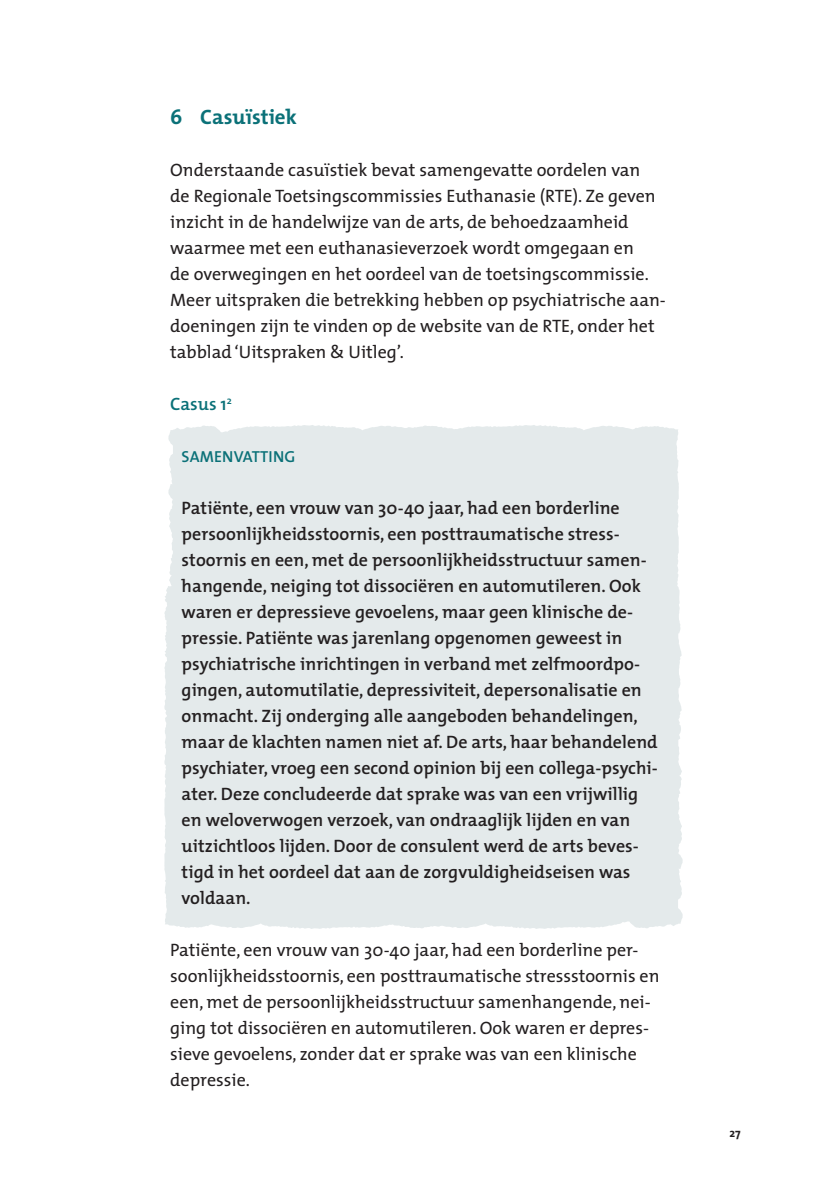
<style>
.page{position:relative;width:840px;height:1191px;background:#fff}
.page>*{position:absolute;margin:0;border:0;box-sizing:border-box;transform-origin:0 0}
.t1{font:700 21px "The Mix";color:#0b7178}
.t2{font:600 18px/26px "The Mix";letter-spacing:.005em;color:#231f20}
.t3{font:18px/26px "The Mix";color:#231f20}
.t4{font:600 18px "The Mix";color:#0b7178}
.t5{font:600 16px "The Mix";letter-spacing:.01em;color:#0b7178}
.t6{font:700 12px "The Mix";color:#231f20}
</style>
<div class="page">
<div style="left:165px;top:874px;width:224px;height:55px;background:#e4eaeb"></div>
<div style="left:389px;top:874px;width:293px;height:55px;background:#e4eaeb"></div>
<div style="left:164px;top:588px;width:225px;height:286px;background:#e4eaeb"></div>
<div style="left:389px;top:587px;width:293px;height:287px;background:#e4eaeb"></div>
<div style="left:457px;top:425px;width:221px;height:54px;background:#e4eaeb"></div>
<div style="left:168px;top:425px;width:289px;height:54px;background:#e4eaeb"></div>
<div style="left:457px;top:479px;width:221px;height:285px;background:#e4eaeb"></div>
<div style="left:168px;top:479px;width:289px;height:285px;background:#e4eaeb"></div>
<p class="t1" style="left:170px;top:99px;width:128px">6 Casuïstiek</p>
<p class="t3" style="left:170px;top:156px;width:497px">Onderstaande casuïstiek bevat samengevatte oordelen van<br>de Regionale Toetsingscommissies Euthanasie (RTE). Ze geven inzicht in de handelwijze van de arts, de behoedzaamheid waarmee met een euthanasieverzoek wordt omgegaan en<br>de overwegingen en het oordeel van de toetsingscommissie.<br>Meer uitspraken die betrekking hebben op psychiatrische aan&shy;doeningen zijn te vinden op de website van de RTE, onder het tabblad ‘Uitspraken &amp; Uitleg’.</p>
<p class="t4" style="left:170px;top:389px;width:63px">Casus 1<sup>2</sup></p>
<p class="t5" style="left:181px;top:443px;width:115px">SAMENVATTING</p>
<p class="t2" style="left:181px;top:494px;width:477px">Patiënte, een vrouw van 30-40 jaar, had een borderline persoonlijkheidsstoornis, een posttraumatische stress&shy;stoornis en een, met de persoonlijkheidsstructuur samen&shy;hangende, neiging tot dissociëren en automutileren. Ook waren er depressieve gevoelens, maar geen klinische de&shy;pressie. Patiënte was jarenlang opgenomen geweest in psychiatrische inrichtingen in verband met zelfmoordpo&shy;gingen, automutilatie, depressiviteit, depersonalisatie en onmacht. Zij onderging alle aangeboden behandelingen, maar de klachten namen niet af. De arts, haar behandelend psychiater, vroeg een second opinion bij een collega-psychi&shy;ater. Deze concludeerde dat sprake was van een vrijwillig en weloverwogen verzoek, van ondraaglijk lijden en van uitzichtloos lijden. Door de consulent werd de arts beves&shy;tigd in het oordeel dat aan de zorgvuldigheidseisen was voldaan.</p>
<p class="t3" style="left:170px;top:936px;width:490px">Patiënte, een vrouw van 30-40 jaar, had een borderline per&shy;soonlijkheidsstoornis, een posttraumatische stressstoornis en een, met de persoonlijkheidsstructuur samenhangende, nei&shy;ging tot dissociëren en automutileren. Ook waren er depres&shy;sieve gevoelens, zonder dat er sprake was van een klinische depressie.</p>
<p class="t6" style="left:729px;top:1123px;width:13px">27</p>
</div>
